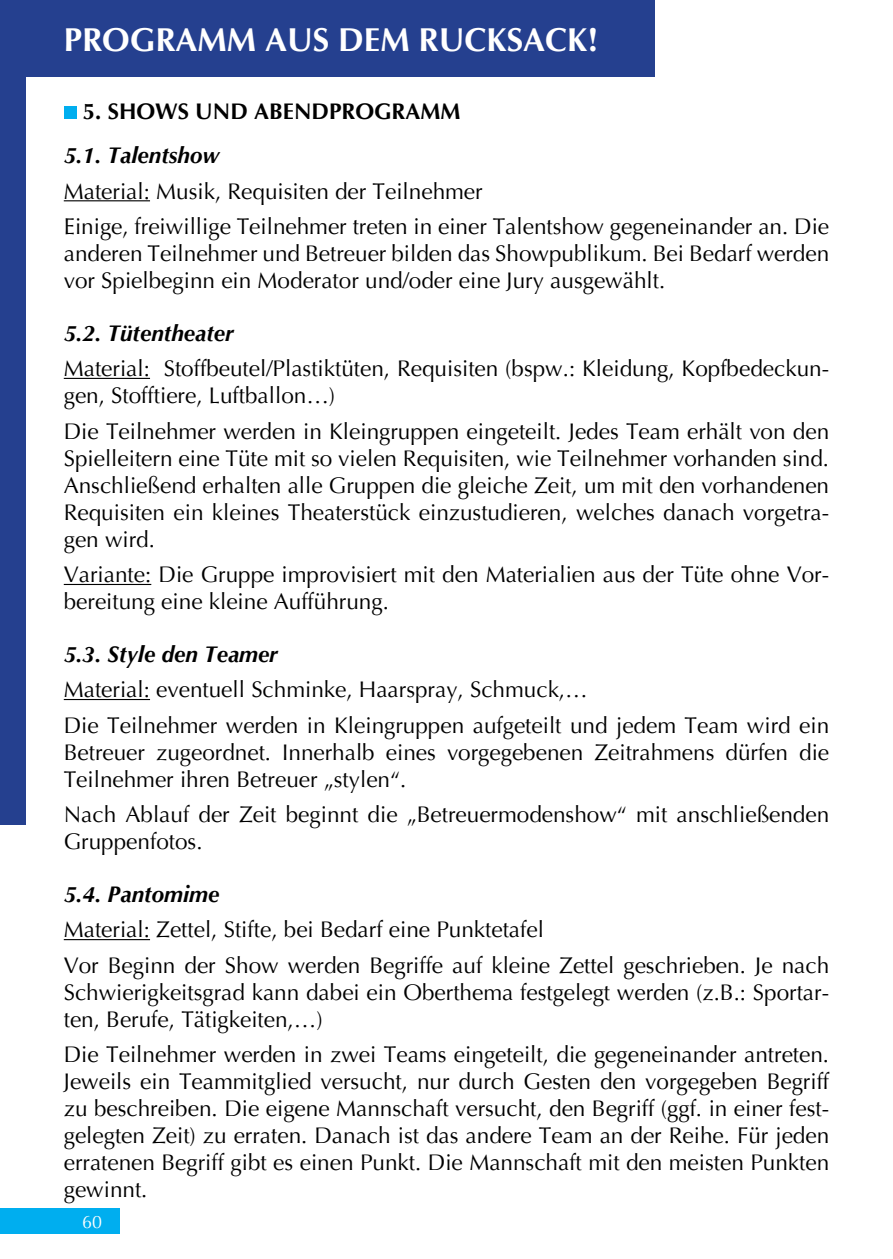
<style>
.page{position:relative;width:893px;height:1259px;background:#fff}
.page>*{position:absolute;margin:0;border:0;box-sizing:border-box;transform-origin:0 0}
.t1{font:700 33px "Optima";color:#fff}
.t2{font:22.5px/27px "Optima";color:#000}
.t3{font:italic 700 22.5px "Optima";color:#000}
.t4{font:700 22.5px "Optima";color:#000}
.t5{font:18px "Optima";color:#fff}
</style>
<div class="page">
<div style="left:0;top:1208px;width:119px;height:25px;background:#00aeef"></div>
<div style="left:0;top:0;width:655px;height:77px;background:#25408f"></div>
<div style="left:0;top:77px;width:26px;height:748px;background:#25408f"></div>
<hr style="left:64px;top:200px;width:86px;height:1px;background:#000">
<hr style="left:64px;top:378px;width:86px;height:1px;background:#000">
<hr style="left:64px;top:584px;width:87px;height:1px;background:#000">
<hr style="left:64px;top:699px;width:86px;height:1px;background:#000">
<hr style="left:64px;top:939px;width:86px;height:1px;background:#000">
<div style="left:64px;top:106px;width:13px;height:13px;background:#00aeef"></div>
<h1 class="t1" style="left:64px;top:18px;width:536px">PROGRAMM AUS DEM RUCKSACK!</h1>
<p class="t4" style="left:83px;top:97px;width:310px">5. SHOWS UND ABENDPROGRAMM</p>
<p class="t3" style="left:64px;top:141px;width:157px">5.1. Talentshow</p>
<p class="t2" style="left:64px;top:174px;width:767px;line-height:35.4px">Material: Musik, Requisiten der Teilnehmer<br>Einige, freiwillige Teilnehmer treten in einer Talentshow gegeneinander an. Die</p>
<p class="t2" style="left:64px;top:240px;width:767px">anderen Teilnehmer und Betreuer bilden das Showpublikum. Bei Bedarf werden vor Spielbeginn ein Moderator und/oder eine Jury ausgewählt.</p>
<p class="t3" style="left:64px;top:319px;width:172px">5.2. Tütentheater</p>
<p class="t2" style="left:64px;top:355px;width:767px">Material: Stoffbeutel/Plastiktüten, Requisiten (bspw.: Kleidung, Kopfbedeckun&shy;gen, Stofftiere, Luftballon…)</p>
<p class="t2" style="left:64px;top:418px;width:767px;text-align:justify">Die Teilnehmer werden in Kleingruppen eingeteilt. Jedes Team erhält von den Spielleitern eine Tüte mit so vielen Requisiten, wie Teilnehmer vorhanden sind.<br>Anschließend erhalten alle Gruppen die gleiche Zeit, um mit den vorhandenen Requisiten ein kleines Theaterstück einzustudieren, welches danach vorgetra&shy;gen wird.</p>
<p class="t2" style="left:64px;top:561px;width:767px">Variante: Die Gruppe improvisiert mit den Materialien aus der Tüte ohne Vor&shy;bereitung eine kleine Aufführung.</p>
<p class="t3" style="left:64px;top:640px;width:216px">5.3. Style den Teamer</p>
<p class="t2" style="left:64px;top:672px;width:767px;line-height:35.4px">Material: eventuell Schminke, Haarspray, Schmuck,…<br>Die Teilnehmer werden in Kleingruppen aufgeteilt und jedem Team wird ein</p>
<p class="t2" style="left:64px;top:739px;width:767px">Betreuer zugeordnet. Innerhalb eines vorgegebenen Zeitrahmens dürfen die<br>Teilnehmer ihren Betreuer „stylen“.</p>
<p class="t2" style="left:64px;top:801px;width:767px">Nach Ablauf der Zeit beginnt die „Betreuermodenshow“ mit anschließenden<br>Gruppenfotos.</p>
<p class="t3" style="left:64px;top:880px;width:157px">5.4. Pantomime</p>
<p class="t2" style="left:64px;top:912px;width:767px;line-height:35.4px">Material: Zettel, Stifte, bei Bedarf eine Punktetafel<br>Vor Beginn der Show werden Begriffe auf kleine Zettel geschrieben. Je nach</p>
<p class="t2" style="left:64px;top:979px;width:767px">Schwierigkeitsgrad kann dabei ein Oberthema festgelegt werden (z.B.: Sportar&shy;ten, Berufe, Tätigkeiten,…)</p>
<p class="t2" style="left:64px;top:1041px;width:767px;text-align:justify">Die Teilnehmer werden in zwei Teams eingeteilt, die gegeneinander antreten.<br>Jeweils ein Teammitglied versucht, nur durch Gesten den vorgegeben Begriff zu beschreiben. Die eigene Mannschaft versucht, den Begriff (ggf. in einer fest&shy;gelegten Zeit) zu erraten. Danach ist das andere Team an der Reihe. Für jeden erratenen Begriff gibt es einen Punkt. Die Mannschaft mit den meisten Punkten gewinnt.</p>
<p class="t5" style="left:82px;top:1210px;width:22px">60</p>
</div>
